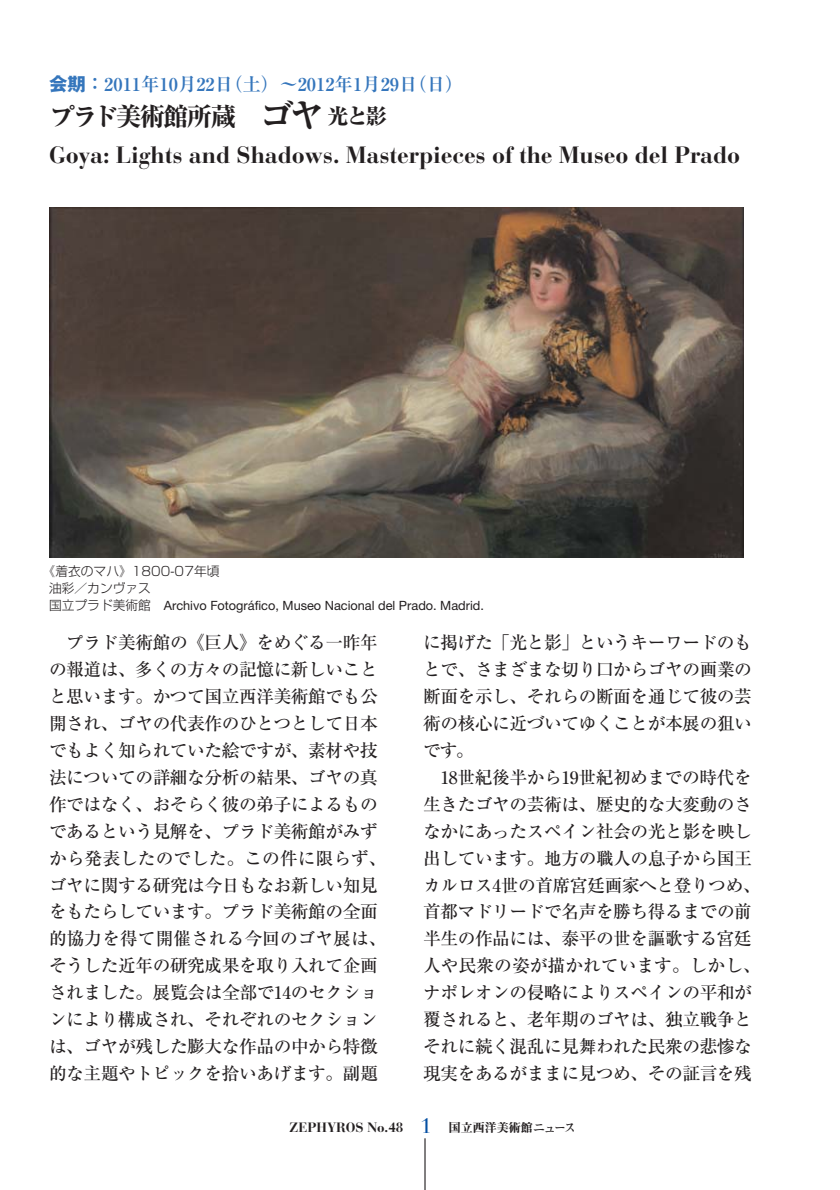
<style>
.page{position:relative;width:840px;height:1190px;background:#fff}
.page>*{position:absolute;margin:0;border:0;box-sizing:border-box;transform-origin:0 0}
.t1{font:800 25.6px "Ryumin";letter-spacing:-.075em;color:#231f20}
.t2{font:700 23.4px "Bauer Bodoni";letter-spacing:-.005em;color:#231f20}
.t3{font:700 18.4px "Ryumin";color:#3576bc}
.t4{font:500 17.8px/27px "Ryumin";letter-spacing:-.025em;color:#231f20;text-align:center}
.t5{font:700 13.4px "Bauer Bodoni";color:#231f20}
.t6{font:12.8px "Helvetica Neue";color:#231f20}
.t7{font:300 12.8px/17px "Shin Go";color:#231f20}
.s1{font-family:"Gothic MB101"}
.s2{font-size:34px}
.s3{font-size:21.2px}
.s4{font-family:"Shin Go";font-weight:300}
.s5{font-weight:400;font-size:21.2px;color:#034ea2}
.s6{font-family:"Midashi Min MA31";font-weight:400;font-size:12px}
</style>
<div class="page">
<hr style="left:424px;top:1138px;width:2px;height:52px;background:#231f20">
<img style="left:49px;top:208px;width:695px;height:349px">
<p class="t3" style="left:49px;top:78px;width:416px"><span class="s1">会期</span>：2011年10月22日（土）～2012年1月29日（日）</p>
<h1 class="t1" style="left:49px;top:107px;width:340px">プラド美術館所蔵 <span class="s2">ゴヤ</span><span class="s3">光と影</span></h1>
<h2 class="t2" style="left:49px;top:145px;width:693px">Goya: Lights and Shadows. Masterpieces of the Museo del Prado</h2>
<p class="t7" style="left:49px;top:564px;width:172px;text-indent:-6px">《着衣のマハ》1800-07年頃油彩／カンヴァス</p>
<p class="t6" style="left:49px;top:601px;width:436px"><span class="s4">国立プラド美術館　</span>Archivo Fotográfico, Museo Nacional del Prado. Madrid.</p>
<p class="t4" style="left:49px;top:632px;width:339px">プラド美術館の《巨人》をめぐる一昨年<br>の報道は、多くの方々の記憶に新しいことと思います。かつて国立西洋美術館でも公開され、ゴヤの代表作のひとつとして日本でもよく知られていた絵ですが、素材や技法についての詳細な分析の結果、ゴヤの真作ではなく、おそらく彼の弟子によるものであるという見解を、プラド美術館がみずから発表したのでした。この件に限らず、ゴヤに関する研究は今日もなお新しい知見をもたらしています。プラド美術館の全面的協力を得て開催される今回のゴヤ展は、そうした近年の研究成果を取り入れて企画されました。展覧会は全部で14のセクションにより構成され、それぞれのセクションは、ゴヤが残した膨大な作品の中から特徴的な主題やトピックを拾いあげます。副題</p>
<p class="t4" style="left:423px;top:632px;width:330px;text-align:justify">に掲げた「光と影」というキーワードのもとで、さまざまな切り口からゴヤの画業の断面を示し、それらの断面を通じて彼の芸術の核心に近づいてゆくことが本展の狙いです。</p>
<p class="t4" style="left:423px;top:766px;width:339px">18世紀後半から19世紀初めまでの時代を<br>生きたゴヤの芸術は、歴史的な大変動のさなかにあったスペイン社会の光と影を映し出しています。地方の職人の息子から国王カルロス4世の首席宮廷画家へと登りつめ、首都マドリードで名声を勝ち得るまでの前半生の作品には、泰平の世を謳歌する宮廷人や民衆の姿が描かれています。しかし、ナポレオンの侵略によりスペインの平和が覆されると、老年期のゴヤは、独立戦争とそれに続く混乱に見舞われた民衆の悲惨な現実をあるがままに見つめ、その証言を残</p>
<p class="t5" style="left:290px;top:1122px;width:288px">ZEPHYROS No.48 <span class="s5">1</span> <span class="s6">国立西洋美術館ニュース</span></p>
</div>
